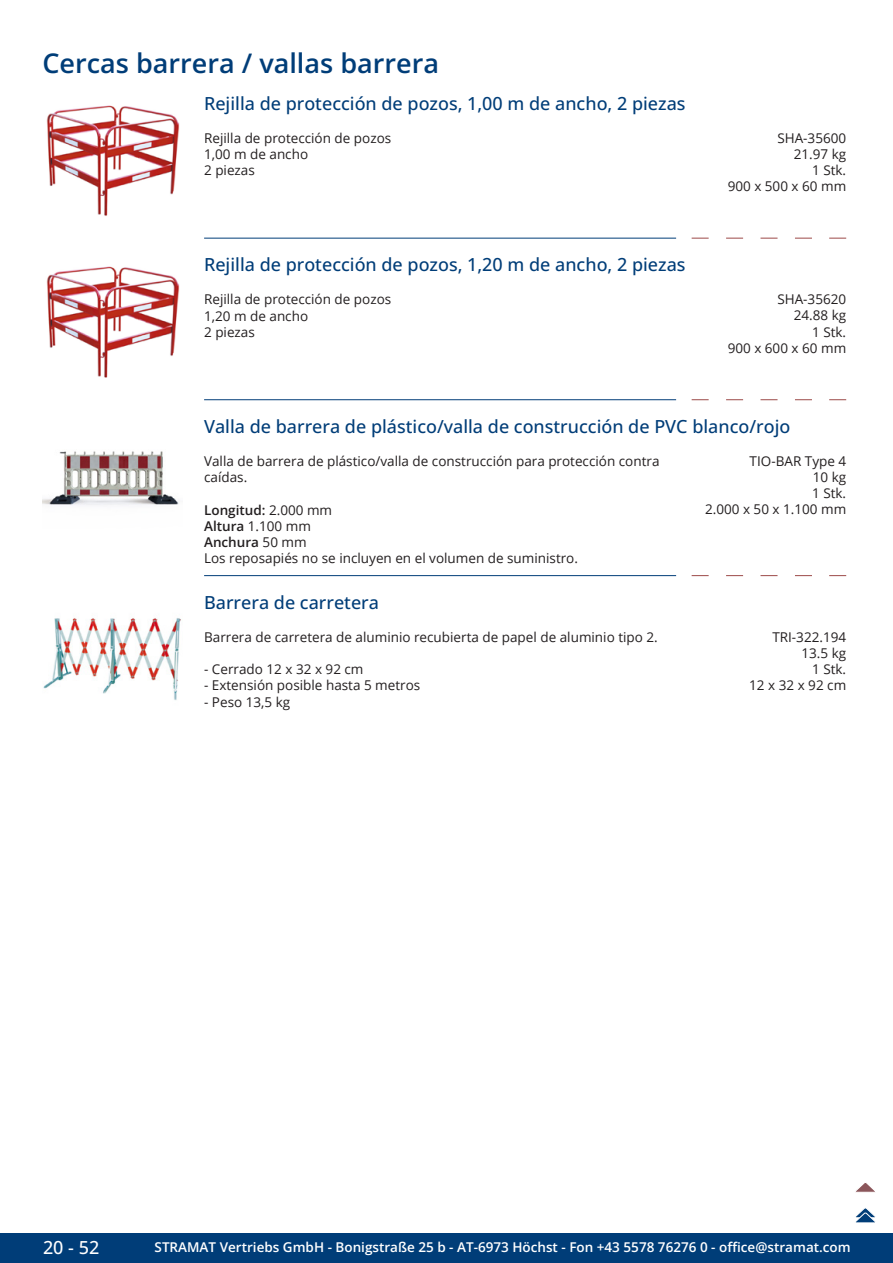
<style>
.page{position:relative;width:893px;height:1263px;background:#fff}
.page>*{position:absolute;margin:0;border:0;box-sizing:border-box;transform-origin:0 0}
.GruppeName{font:600 27px "Open Sans";color:#003d78}
.ArtikelName{font:500 18px "Open Sans";color:#003d78}
.t1{font:500 18px "Open Sans";color:#fff}
.Beschreibung{font:13.5px/16.2px "Open Sans";color:#231f20}
.ArtikelNummer{font:13.5px "Open Sans";color:#231f20}
.t2{font:600 13.5px "Open Sans";color:#fff}
.s1{font-weight:600}
</style>
<div class="page">
<div style="left:0;top:1233px;width:893px;height:30px;background:#003d78"></div>
<img style="left:46px;top:105px;width:134px;height:111px">
<img style="left:46px;top:266px;width:134px;height:112px">
<svg style="left:692px;top:238px;width:17px;height:1px"></svg>
<svg style="left:726px;top:238px;width:17px;height:1px"></svg>
<svg style="left:760px;top:238px;width:17px;height:1px"></svg>
<svg style="left:795px;top:238px;width:17px;height:1px"></svg>
<svg style="left:829px;top:238px;width:17px;height:1px"></svg>
<hr style="left:204px;top:238px;width:472px;height:1px;background:#003d78">
<img style="left:43px;top:451px;width:136px;height:54px">
<svg style="left:692px;top:399px;width:17px;height:1px"></svg>
<svg style="left:726px;top:399px;width:17px;height:1px"></svg>
<svg style="left:760px;top:399px;width:17px;height:1px"></svg>
<svg style="left:795px;top:399px;width:17px;height:1px"></svg>
<svg style="left:829px;top:399px;width:17px;height:1px"></svg>
<hr style="left:204px;top:399px;width:472px;height:1px;background:#003d78">
<img style="left:43px;top:618px;width:138px;height:82px">
<svg style="left:692px;top:575px;width:17px;height:1px"></svg>
<svg style="left:726px;top:575px;width:17px;height:1px"></svg>
<svg style="left:760px;top:575px;width:17px;height:1px"></svg>
<svg style="left:795px;top:575px;width:17px;height:1px"></svg>
<svg style="left:829px;top:575px;width:17px;height:1px"></svg>
<hr style="left:204px;top:575px;width:472px;height:1px;background:#003d78">
<svg style="left:856px;top:1183px;width:19px;height:9px"></svg>
<svg style="left:855px;top:1208px;width:21px;height:15px"></svg>
<p class="GruppeName" style="left:43px;top:44px;width:398px">Cercas barrera / vallas barrera</p>
<p class="ArtikelName" style="left:204px;top:91px;width:483px">Rejilla de protección de pozos, 1,00 m de ancho, 2 piezas</p>
<p class="Beschreibung" style="left:204px;top:129px;width:189px">Rejilla de protección de pozos<br>1,00 m de ancho<br>2 piezas</p>
<p class="ArtikelNummer" style="left:777px;top:128px;width:70px">SHA-35600</p>
<p class="ArtikelNummer" style="left:794px;top:145px;width:54px">21.97 kg</p>
<p class="ArtikelNummer" style="left:812px;top:161px;width:36px">1 Stk.</p>
<p class="ArtikelNummer" style="left:728px;top:177px;width:120px">900 x 500 x 60 mm</p>
<p class="ArtikelName" style="left:204px;top:252px;width:483px">Rejilla de protección de pozos, 1,20 m de ancho, 2 piezas</p>
<p class="Beschreibung" style="left:204px;top:291px;width:189px">Rejilla de protección de pozos<br>1,20 m de ancho<br>2 piezas</p>
<p class="ArtikelNummer" style="left:777px;top:290px;width:70px">SHA-35620</p>
<p class="ArtikelNummer" style="left:794px;top:306px;width:54px">24.88 kg</p>
<p class="ArtikelNummer" style="left:812px;top:322px;width:36px">1 Stk.</p>
<p class="ArtikelNummer" style="left:728px;top:339px;width:120px">900 x 600 x 60 mm</p>
<p class="ArtikelName" style="left:204px;top:414px;width:588px">Valla de barrera de plástico/valla de construcción de PVC blanco/rojo</p>
<p class="Beschreibung" style="left:204px;top:453px;width:457px">Valla de barrera de plástico/valla de construcción para protección contra caídas.</p>
<p class="Beschreibung" style="left:204px;top:501px;width:375px"><span class="s1">Longitud:</span> 2.000 mm<br><span class="s1">Altura</span> 1.100 mm<br><span class="s1">Anchura</span> 50 mm<br>Los reposapiés no se incluyen en el volumen de suministro.</p>
<p class="ArtikelNummer" style="left:750px;top:452px;width:98px">TIO-BAR Type 4</p>
<p class="ArtikelNummer" style="left:813px;top:468px;width:35px">10 kg</p>
<p class="ArtikelNummer" style="left:812px;top:484px;width:36px">1 Stk.</p>
<p class="ArtikelNummer" style="left:705px;top:500px;width:143px">2.000 x 50 x 1.100 mm</p>
<p class="ArtikelName" style="left:204px;top:590px;width:176px">Barrera de carretera</p>
<p class="Beschreibung" style="left:204px;top:628px;width:455px">Barrera de carretera de aluminio recubierta de papel de aluminio tipo 2.</p>
<p class="Beschreibung" style="left:204px;top:661px;width:161px">- Cerrado 12 x 32 x 92 cm</p>
<p class="Beschreibung" style="left:204px;top:677px;width:218px">- Extensión posible hasta 5 metros</p>
<p class="Beschreibung" style="left:204px;top:693px;width:88px">- Peso 13,5 kg</p>
<p class="ArtikelNummer" style="left:772px;top:627px;width:75px">TRI-322.194</p>
<p class="ArtikelNummer" style="left:801px;top:644px;width:46px">13.5 kg</p>
<p class="ArtikelNummer" style="left:812px;top:660px;width:36px">1 Stk.</p>
<p class="ArtikelNummer" style="left:749px;top:676px;width:99px">12 x 32 x 92 cm</p>
<h2 class="t1" style="left:43px;top:1234px;width:58px">20 - 52</h2>
<p class="t2" style="left:155px;top:1238px;width:698px">STRAMAT Vertriebs GmbH - Bonigstraße 25 b - AT-6973 Höchst - Fon +43 5578 76276 0 - office@stramat.com</p>
</div>
